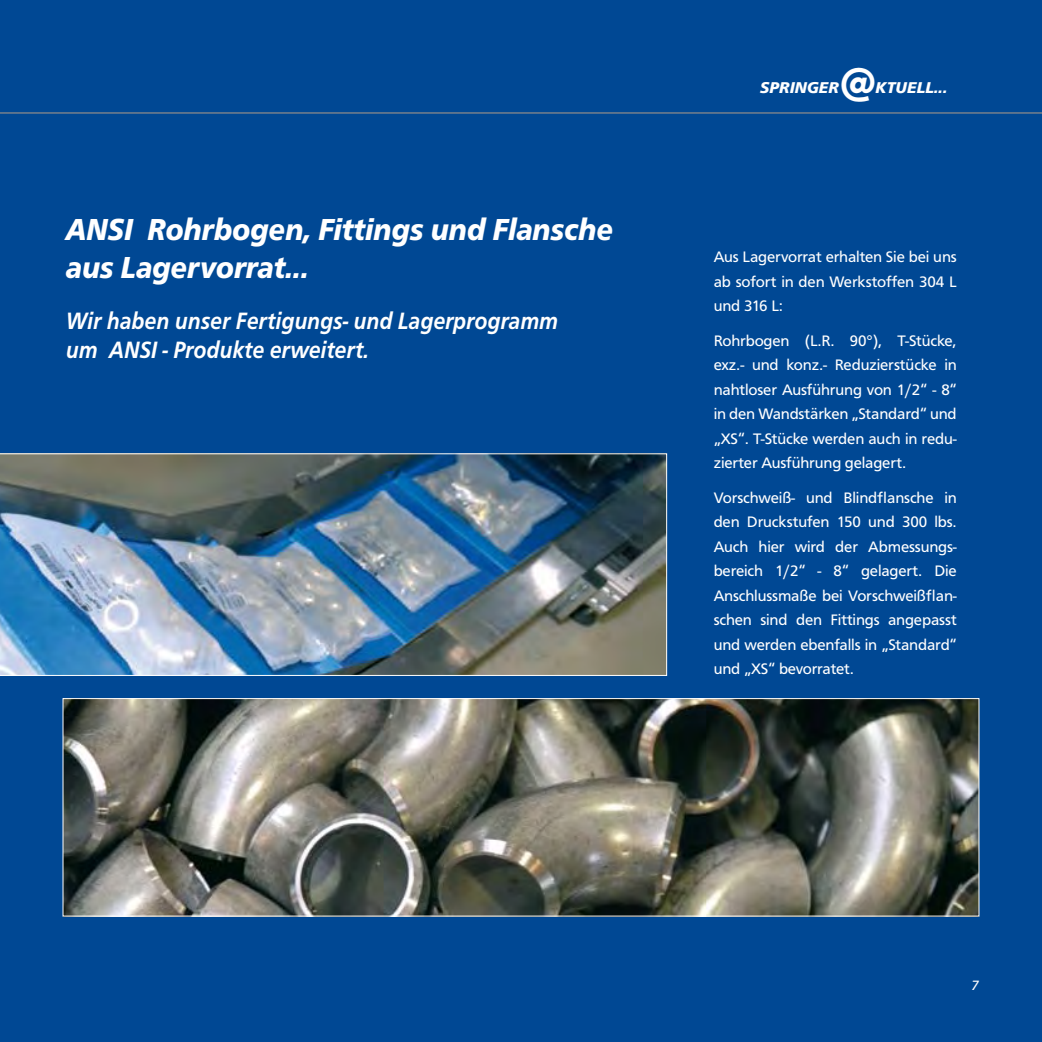
<style>
.page{position:relative;width:1042px;height:1042px;background:#004894}
.page>*{position:absolute;margin:0;border:0;box-sizing:border-box;transform-origin:0 0}
.t1{font:italic 700 48.65px "Frutus T";color:#fff}
.t2{font:italic 700 31.5px/37.8px "Frutus T";color:#fff;scale:.9 1}
.t3{font:italic 500 24.5px/29.4px "Frutus T";color:#fff;scale:.9 1}
.t4{font:italic 700 16.28px "Frutus T";color:#fff}
.t5{font:15.75px/24.5px "Frutus T";letter-spacing:-.01em;color:#fff;text-align:justify}
.t6{font:italic 14px "Frutus T";color:#fff}
</style>
<div class="page">
<img style="left:65px;top:700px;width:912px;height:214px">
<div style="left:63px;top:698px;width:916px;height:218px;border:1px solid #fff"></div>
<hr style="left:0;top:112px;width:1042px;height:2px;background:#87888a">
<img style="left:0;top:453px;width:667px;height:223px">
<h2 class="t2" style="left:66px;top:210px;width:609px">ANSI Rohrbogen, Fittings und Flansche aus Lagervorrat...</h2>
<h3 class="t3" style="left:66px;top:305px;width:548px">Wir haben unser Fertigungs- und Lagerprogramm um ANSI - Produkte erweitert.</h3>
<h1 class="t1" style="left:839px;top:55px;width:38px">@</h1>
<p class="t4" style="left:760px;top:78px;width:80px">SPRINGER</p>
<p class="t4" style="left:875px;top:78px;width:73px">KTUELL...</p>
<p class="t5" style="left:714px;top:245px;width:245px">Aus Lagervorrat erhalten Sie bei uns ab sofort in den Werkstoffen 304 L und 316 L:</p>
<p class="t5" style="left:714px;top:328px;width:245px">Rohrbogen (L.R. 90°), T-Stücke, exz.- und konz.- Reduzierstücke in nahtloser Ausführung von 1/2“ - 8“ in den Wandstärken „Standard“ und „XS“. T-Stücke werden auch in redu&shy;zierter Ausführung gelagert.</p>
<p class="t5" style="left:714px;top:485px;width:245px">Vorschweiß- und Blindflansche in den Druckstufen 150 und 300 lbs.<br>Auch hier wird der Abmessungs&shy;bereich 1/2“ - 8“ gelagert. Die Anschlussmaße bei Vorschweißflan&shy;schen sind den Fittings angepasst und werden ebenfalls in „Standard“ und „XS“ bevorratet.</p>
<p class="t6" style="left:971px;top:977px;width:9px">7</p>
</div>
